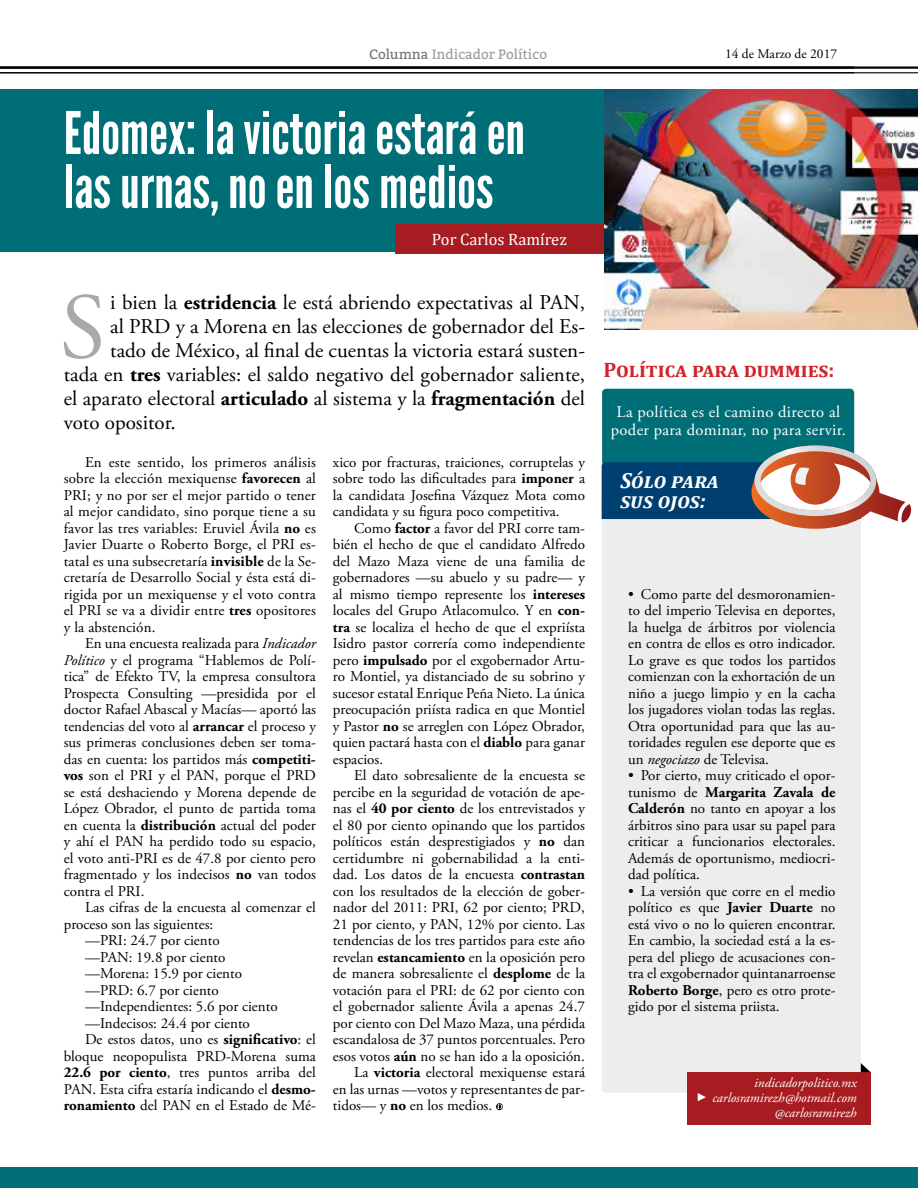
<style>
.page{position:relative;width:918px;height:1188px;background:#fff}
.page>*{position:absolute;margin:0;border:0;box-sizing:border-box;transform-origin:0 0}
.t1{font:93.45px "Adobe Garamond Pro";color:#a7a9ac}
.t2{font:58.5px/54px "League Gothic";color:#fff}
.t3{font:italic 700 21.9px/19.5px "Cambria";color:#fff}
.t4{font:21px "Adobe Garamond Pro";color:#000}
.t5{font:700 21px "Cambria";color:#d2232a}
.t6{font:16.5px/18px "Adobe Garamond Pro";letter-spacing:.02em;color:#fff;text-align:center}
.t7{font:16.5px "Cambria";color:#fff}
.t8{font:15px/16.5px "Adobe Garamond Pro";color:#000;text-align:justify}
.t9{font:italic 13.5px/15px "Adobe Garamond Pro";color:#fff;text-align:right}
.t10{font:13.5px "Bitter";color:#999b9e}
.t11{font:13.5px "Adobe Garamond Pro";color:#000}
.s1{color:#717275}
.s2{font-weight:700}
.s3{font-style:italic}
</style>
<div class="page">
<hr style="left:0;top:66px;width:918px;height:3px;background:#000">
<hr style="left:0;top:72px;width:918px;height:1px;background:#000">
<svg style="left:496px;top:1103px;width:7px;height:7px"></svg>
<svg style="left:497px;top:1104px;width:5px;height:5px"></svg>
<div style="left:602px;top:389px;width:252px;height:77px;background:#006e77;border-radius:4px"></div>
<div style="left:602px;top:494px;width:259px;height:599px;background:#ededee;border-radius:4px"></div>
<svg style="left:602px;top:445px;width:310px;height:84px"></svg>
<div style="left:687px;top:1072px;width:184px;height:52px;background:#a71c20"></div>
<svg style="left:698px;top:1093px;width:8px;height:8px"></svg>
<svg style="left:861px;top:1063px;width:10px;height:9px"></svg>
<div style="left:0;top:89px;width:918px;height:163px;background:#006e77"></div>
<div style="left:395px;top:224px;width:209px;height:29px;background:#a71c20"></div>
<img style="left:604px;top:89px;width:314px;height:241px">
<div style="left:0;top:1167px;width:918px;height:21px;background:#006e77"></div>
<p class="t10" style="left:369px;top:45px;width:179px"><span class="s1">Columna</span> Indicador Político</p>
<p class="t11" style="left:725px;top:46px;width:114px">14 de Marzo de 2017</p>
<h2 class="t2" style="left:64px;top:106px;width:463px">Edomex: la victoria estará en las urnas, no en los medios</h2>
<p class="t7" style="left:432px;top:230px;width:136px">Por Carlos Ramírez</p>
<h1 class="t1" style="left:60px;top:272px;width:47px">S</h1>
<h3 class="t4" style="left:110px;top:290px;width:476px">i bien la <span class="s2">estridencia</span> le está abriendo expectativas al PAN,</h3>
<h3 class="t4" style="left:110px;top:314px;width:476px">al PRD y a Morena en las elecciones de gobernador del Es-</h3>
<h3 class="t4" style="left:110px;top:338px;width:476px">tado de México, al final de cuentas la victoria estará susten-</h3>
<h3 class="t4" style="left:64px;top:362px;width:523px">tada en <span class="s2">tres</span> variables: el saldo negativo del gobernador saliente,</h3>
<h3 class="t4" style="left:64px;top:386px;width:523px">el aparato electoral <span class="s2">articulado</span> al sistema y la <span class="s2">fragmentación</span> del</h3>
<h3 class="t4" style="left:64px;top:410px;width:113px">voto opositor.</h3>
<p class="t8" style="left:64px;top:454px;width:254px;text-indent:21px">En este sentido, los primeros análisis sobre la elección mexiquense <span class="s2">favorecen</span> al PRI; y no por ser el mejor partido o tener al mejor candidato, sino porque tiene a su favor las tres variables: Eruviel Ávila <span class="s2">no</span> es Javier Duarte o Roberto Borge, el PRI es&shy;tatal es una subsecretaría <span class="s2">invisible</span> de la Se&shy;cretaría de Desarrollo Social y ésta está di&shy;rigida por un mexiquense y el voto contra el PRI se va a dividir entre <span class="s2">tres</span> opositores y la abstención.</p>
<p class="t8" style="left:64px;top:636px;width:254px;text-indent:21px">En una encuesta realizada para <span class="s3">Indicador Político</span> y el programa “Hablemos de Polí&shy;tica” de Efekto TV, la empresa consultora Prospecta Consulting —presidida por el doctor Rafael Abascal y Macías— aportó las tendencias del voto al <span class="s2">arrancar</span> el proceso y sus primeras conclusiones deben ser toma&shy;das en cuenta: los partidos más <span class="s2">competiti&shy;vos</span> son el PRI y el PAN, porque el PRD se está deshaciendo y Morena depende de López Obrador, el punto de partida toma en cuenta la <span class="s2">distribución</span> actual del poder y ahí el PAN ha perdido todo su espacio, el voto anti-PRI es de 47.8 por ciento pero fragmentado y los indecisos <span class="s2">no</span> van todos contra el PRI.</p>
<p class="t8" style="left:85px;top:900px;width:232px">Las cifras de la encuesta al comenzar el</p>
<p class="t8" style="left:64px;top:916px;width:151px">proceso son las siguientes:</p>
<p class="t8" style="left:85px;top:933px;width:136px">—PRI: 24.7 por ciento</p>
<p class="t8" style="left:85px;top:949px;width:142px">—PAN: 19.8 por ciento</p>
<p class="t8" style="left:85px;top:966px;width:159px">—Morena: 15.9 por ciento</p>
<p class="t8" style="left:85px;top:982px;width:135px">—PRD: 6.7 por ciento</p>
<p class="t8" style="left:85px;top:999px;width:194px">—Independientes: 5.6 por ciento</p>
<p class="t8" style="left:85px;top:1015px;width:166px">—Indecisos: 24.4 por ciento</p>
<p class="t8" style="left:85px;top:1032px;width:232px">De estos datos, uno es <span class="s2">significativo</span>: el</p>
<p class="t8" style="left:64px;top:1048px;width:254px">bloque neopopulista PRD-Morena suma</p>
<p class="t8" style="left:64px;top:1065px;width:254px"><span class="s2">22.6 por ciento</span>, tres puntos arriba del</p>
<p class="t8" style="left:64px;top:1081px;width:254px">PAN. Esta cifra estaría indicando el <span class="s2">desmo-</span></p>
<p class="t8" style="left:64px;top:1098px;width:254px"><span class="s2">ronamiento</span> del PAN en el Estado de Mé-</p>
<p class="t8" style="left:333px;top:454px;width:254px">xico por fracturas, traiciones, corruptelas y sobre todo las dificultades para <span class="s2">imponer</span> a la candidata Josefina Vázquez Mota como candidata y su figura poco competitiva.</p>
<p class="t8" style="left:333px;top:520px;width:254px;text-indent:21px">Como <span class="s2">factor</span> a favor del PRI corre tam&shy;bién el hecho de que el candidato Alfredo del Mazo Maza viene de una familia de gobernadores —su abuelo y su padre— y al mismo tiempo represente los <span class="s2">intereses </span>locales del Grupo Atlacomulco. Y en <span class="s2">con&shy;tra</span> se localiza el hecho de que el expriísta Isidro pastor correría como independiente pero <span class="s2">impulsado</span> por el exgobernador Artu&shy;ro Montiel, ya distanciado de su sobrino y sucesor estatal Enrique Peña Nieto. La única preocupación priísta radica en que Montiel y Pastor <span class="s2">no</span> se arreglen con López Obrador, quien pactará hasta con el <span class="s2">diablo</span> para ganar espacios.</p>
<p class="t8" style="left:354px;top:768px;width:232px">El dato sobresaliente de la encuesta se</p>
<p class="t8" style="left:333px;top:784px;width:254px">percibe en la seguridad de votación de ape-</p>
<p class="t8" style="left:333px;top:801px;width:254px">nas el <span class="s2">40 por ciento</span> de los entrevistados y</p>
<p class="t8" style="left:333px;top:817px;width:254px">el 80 por ciento opinando que los partidos</p>
<p class="t8" style="left:333px;top:834px;width:254px">políticos están desprestigiados y <span class="s2">no</span> dan</p>
<p class="t8" style="left:333px;top:850px;width:254px">certidumbre ni gobernabilidad a la enti-</p>
<p class="t8" style="left:333px;top:867px;width:254px">dad. Los datos de la encuesta <span class="s2">contrastan</span></p>
<p class="t8" style="left:333px;top:883px;width:254px">con los resultados de la elección de gober-</p>
<p class="t8" style="left:333px;top:900px;width:254px">nador del 2011: PRI, 62 por ciento; PRD,</p>
<p class="t8" style="left:333px;top:916px;width:254px">21 por ciento, y PAN, 12% por ciento. Las</p>
<p class="t8" style="left:333px;top:933px;width:254px">tendencias de los tres partidos para este año</p>
<p class="t8" style="left:333px;top:949px;width:254px">revelan <span class="s2">estancamiento</span> en la oposición pero</p>
<p class="t8" style="left:333px;top:966px;width:254px">de manera sobresaliente el <span class="s2">desplome</span> de la</p>
<p class="t8" style="left:333px;top:982px;width:254px">votación para el PRI: de 62 por ciento con</p>
<p class="t8" style="left:333px;top:999px;width:254px">el gobernador saliente Ávila a apenas 24.7</p>
<p class="t8" style="left:333px;top:1015px;width:254px">por ciento con Del Mazo Maza, una pérdida</p>
<p class="t8" style="left:333px;top:1032px;width:254px">escandalosa de 37 puntos porcentuales. Pero</p>
<p class="t8" style="left:333px;top:1048px;width:254px">esos votos <span class="s2">aún</span> no se han ido a la oposición.</p>
<p class="t8" style="left:354px;top:1065px;width:232px">La <span class="s2">victoria</span> electoral mexiquense estará</p>
<p class="t8" style="left:333px;top:1081px;width:254px">en las urnas —votos y representantes de par-</p>
<p class="t8" style="left:333px;top:1098px;width:161px">tidos— y <span class="s2">no</span> en los medios.</p>
<h3 class="t5" style="left:603px;top:355px;width:233px">Política para dummies:</h3>
<p class="t6" style="left:611px;top:404px;width:236px">La política es el camino directo al poder para dominar, no para servir.</p>
<h3 class="t3" style="left:620px;top:470px;width:100px">Sólo para sus ojos:</h3>
<p class="t8" style="left:628px;top:586px;width:209px">• Como parte del desmoronamien&shy;to del imperio Televisa en deportes, la huelga de árbitros por violencia en contra de ellos es otro indicador.<br>Lo grave es que todos los partidos comienzan con la exhortación de un niño a juego limpio y en la cacha los jugadores violan todas las reglas.<br>Otra oportunidad para que las au&shy;toridades regulen ese deporte que es un <span class="s3">negociazo</span> de Televisa.</p>
<p class="t8" style="left:628px;top:768px;width:209px">• Por cierto, muy criticado el opor&shy;tunismo de <span class="s2">Margarita Zavala de Calderón</span> no tanto en apoyar a los árbitros sino para usar su papel para criticar a funcionarios electorales.<br>Además de oportunismo, mediocri&shy;dad política.</p>
<p class="t8" style="left:628px;top:883px;width:209px">• La versión que corre en el medio político es que <span class="s2">Javier Duarte</span> no está vivo o no lo quieren encontrar.<br>En cambio, la sociedad está a la es&shy;pera del pliego de acusaciones con&shy;tra el exgobernador quintanarroense <span class="s2">Roberto Borge</span>, pero es otro prote&shy;gido por el sistema priista.</p>
<p class="t9" style="left:712px;top:1076px;width:146px">indicadorpolitico.mx carlosramirezh@hotmail.com @carlosramirezh</p>
</div>
